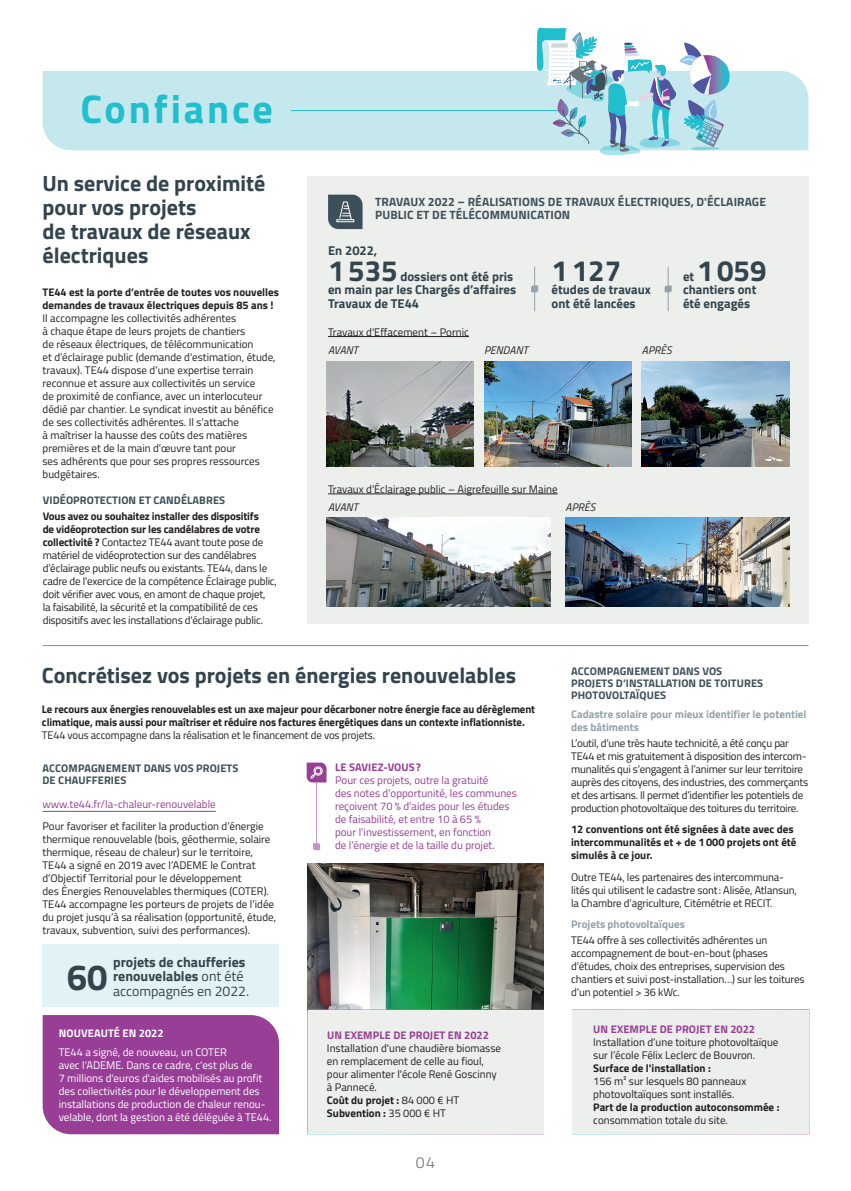
<style>
.page{position:relative;width:851px;height:1191px;background:#fff}
.page>*{position:absolute;margin:0;border:0;box-sizing:border-box;transform-origin:0 0}
.t1{font:700 40px "Titillium Web";letter-spacing:.07em;color:#21bece}
.t2{font:700 36.4px "Titillium Web";color:#33444d}
.t3{font:700 29.4px "Titillium Web";color:#33444d}
.t4{font:700 22px/24px "Titillium Web";color:#33444d}
.t5{font:300 16px "Titillium Web";color:#697379}
.t6{font:700 14px/14.5px "Titillium Web";color:#33444d}
.t7{font:700 12.8px/13.3px "Titillium Web";color:#33444d}
.t8{font:700 12px/13px "Titillium Web";letter-spacing:.01em;color:#3d4f59}
.t9{font:11px/13px "Titillium Web";letter-spacing:-.005em;color:#231f20}
.t10{font:700 11px/13px "Titillium Web";letter-spacing:-.005em;color:#231f20}
.t11{font:11px/13px "Titillium Web";color:#983e97}
.t12{font:11px/13px "Titillium Web";color:#fff}
.t13{font:700 11px/12px "Titillium Web";letter-spacing:.01em;color:#3d4f59}
.t14{font:700 11px/13px "Titillium Web";color:#94a2aa}
.t15{font:700 11px "Titillium Web";letter-spacing:.01em;color:#983e97}
.t16{font:italic 11px "Titillium Web";letter-spacing:.01em;color:#231f20}
.t17{font:700 11px "Titillium Web";letter-spacing:.01em;color:#fff}
.s1{font-weight:700}
.s2{font-weight:400}
</style>
<div class="page">
<img style="left:307px;top:864px;width:236px;height:145px">
<div style="left:43px;top:71px;width:765px;height:79px;background:#c5e8ee"></div>
<hr style="left:291px;top:110px;width:269px;height:1px;background:#21bece">
<svg style="left:536px;top:28px;width:202px;height:127px"></svg>
<div style="left:307px;top:176px;width:501px;height:448px;background:#edefed"></div>
<hr style="left:328px;top:336px;width:141px;height:1px;background:#231f20">
<svg style="left:328px;top:195px;width:34px;height:34px"></svg>
<img style="left:326px;top:361px;width:148px;height:105px">
<img style="left:641px;top:361px;width:148px;height:105px">
<img style="left:484px;top:361px;width:147px;height:105px">
<img style="left:326px;top:518px;width:224px;height:88px">
<img style="left:565px;top:518px;width:224px;height:88px">
<hr style="left:43px;top:645px;width:765px;height:1px;background:#838d93">
<div style="left:42px;top:944px;width:237px;height:63px;background:#e1f3f5"></div>
<div style="left:307px;top:1009px;width:236px;height:125px;background:#edefed;border:1px solid #fff"></div>
<div style="left:572px;top:1009px;width:237px;height:125px;background:#edefed;border:1px solid #fff"></div>
<hr style="left:42px;top:811px;width:174px;height:1px;background:#983e97">
<svg style="left:313px;top:843px;width:7px;height:7px"></svg>
<hr style="left:316px;top:782px;width:1px;height:68px;background:#c296c4">
<svg style="left:306px;top:762px;width:20px;height:20px"></svg>
<hr style="left:328px;top:494px;width:229px;height:1px;background:#231f20">
<svg style="left:531px;top:285px;width:7px;height:7px"></svg>
<hr style="left:534px;top:266px;width:1px;height:45px;background:#94a2aa">
<svg style="left:664px;top:285px;width:7px;height:7px"></svg>
<hr style="left:667px;top:266px;width:1px;height:45px;background:#94a2aa">
<div style="left:43px;top:1015px;width:236px;height:119px;background:#983e97"></div>
<h1 class="t1" style="left:80px;top:78px;width:194px">Confiance</h1>
<h3 class="t4" style="left:43px;top:171px;width:224px">Un service de proximité pour vos projets<br>de travaux de réseaux électriques</h3>
<p class="t10" style="left:43px;top:285px;width:238px">TE44 est la porte d’entrée de toutes vos nouvelles demandes de travaux électriques depuis 85 ans !</p>
<p class="t9" style="left:43px;top:311px;width:235px">Il accompagne les collectivités adhérentes<br>à chaque étape de leurs projets de chantiers<br>de réseaux électriques, de télécommunication<br>et d’éclairage public (demande d'estimation, étude, travaux). TE44 dispose d’une expertise terrain reconnue et assure aux collectivités un service<br>de proximité de confiance, avec un interlocuteur dédié par chantier. Le syndicat investit au bénéfice de ses collectivités adhérentes. Il s’attache<br>à maîtriser la hausse des coûts des matières premières et de la main d’œuvre tant pour<br>ses adhérents que pour ses propres ressources budgétaires.</p>
<p class="t13" style="left:43px;top:493px;width:184px">VIDÉOPROTECTION ET CANDÉLABRES</p>
<p class="t9" style="left:43px;top:509px;width:236px"><span class="s1">Vous avez ou souhaitez installer des dispositifs<br>de vidéoprotection sur les candélabres de votre collectivité ?</span> Contactez TE44 avant toute pose de matériel de vidéoprotection sur des candélabres d’éclairage public neufs ou existants. TE44, dans le cadre de l'exercice de la compétence Éclairage public, doit vérifier avec vous, en amont de chaque projet,<br>la faisabilité, la sécurité et la compatibilité de ces dispositifs avec les installations d'éclairage public.</p>
<p class="t8" style="left:375px;top:195px;width:392px">TRAVAUX 2022 – RÉALISATIONS DE TRAVAUX ÉLECTRIQUES, D'ÉCLAIRAGE<br>PUBLIC ET DE TÉLÉCOMMUNICATION</p>
<p class="t7" style="left:328px;top:243px;width:51px">En 2022,</p>
<h3 class="t3" style="left:328px;top:248px;width:71px">1535</h3>
<h3 class="t3" style="left:551px;top:248px;width:71px">1127</h3>
<p class="t7" style="left:551px;top:282px;width:101px">études de travaux ont été lancées</p>
<p class="t7" style="left:683px;top:269px;width:13px">et</p>
<h3 class="t3" style="left:697px;top:248px;width:71px">1059</h3>
<p class="t7" style="left:683px;top:282px;width:75px">chantiers ont été engagés</p>
<p class="t7" style="left:328px;top:269px;width:189px;text-indent:72px">dossiers ont été pris en main par les Chargés d’affaires<br>Travaux de TE44</p>
<p class="t9" style="left:328px;top:325px;width:142px">Travaux d'Effacement – Pornic</p>
<p class="t16" style="left:328px;top:342px;width:31px">AVANT</p>
<p class="t16" style="left:484px;top:342px;width:45px">PENDANT</p>
<p class="t16" style="left:641px;top:342px;width:31px">APRÈS</p>
<p class="t9" style="left:328px;top:482px;width:231px">Travaux d'Éclairage public – Aigrefeuille sur Maine</p>
<p class="t16" style="left:328px;top:499px;width:31px">AVANT</p>
<p class="t16" style="left:565px;top:499px;width:31px">APRÈS</p>
<h3 class="t4" style="left:42px;top:662px;width:475px">Concrétisez vos projets en énergies renouvelables</h3>
<p class="t10" style="left:42px;top:701px;width:494px">Le recours aux énergies renouvelables est un axe majeur pour décarboner notre énergie face au dérèglement climatique, mais aussi pour maîtriser et réduire nos factures énergétiques dans un contexte inflationniste.</p>
<p class="t9" style="left:42px;top:727px;width:334px">TE44 vous accompagne dans la réalisation et le financement de vos projets.</p>
<p class="t13" style="left:43px;top:761px;width:197px">ACCOMPAGNEMENT DANS VOS PROJETS<br>DE CHAUFFERIES</p>
<p class="t11" style="left:42px;top:797px;width:175px">www.te44.fr/la-chaleur-renouvelable</p>
<p class="t9" style="left:42px;top:819px;width:235px">Pour favoriser et faciliter la production d’énergie thermique renouvelable (bois, géothermie, solaire thermique, réseau de chaleur) sur le territoire, TE44 a signé en 2019 avec l’ADEME le Contrat d’Objectif Territorial pour le développement<br>des Énergies Renouvelables thermiques (COTER).<br>TE44 accompagne les porteurs de projets de l’idée du projet jusqu’à sa réalisation (opportunité, étude, travaux, subvention, suivi des performances).</p>
<p class="t6" style="left:113px;top:953px;width:137px">projets de chaufferies renouvelables <span class="s2">ont été accompagnés en 2022.</span></p>
<h2 class="t2" style="left:67px;top:949px;width:42px">60</h2>
<p class="t17" style="left:59px;top:1024px;width:106px">NOUVEAUTÉ EN 2022</p>
<p class="t12" style="left:59px;top:1044px;width:214px">TE44 a signé, de nouveau, un COTER<br>avec l’ADEME. Dans ce cadre, c'est plus de<br>7 millions d'euros d'aides mobilisés au profit des collectivités pour le développement des installations de production de chaleur renou&shy;velable, dont la gestion a été déléguée à TE44.</p>
<p class="t15" style="left:335px;top:759px;width:87px">LE SAVIEZ-VOUS?</p>
<p class="t11" style="left:335px;top:773px;width:183px">Pour ces projets, outre la gratuité<br>des notes d’opportunité, les communes reçoivent 70 % d’aides pour les études de faisabilité, et entre 10 à 65 %<br>pour l’investissement, en fonction<br>de l’énergie et de la taille du projet.</p>
<p class="t15" style="left:327px;top:1026px;width:163px">UN EXEMPLE DE PROJET EN 2022</p>
<p class="t9" style="left:327px;top:1041px;width:175px">Installation d'une chaudière biomasse en remplacement de celle au fioul, pour alimenter l'école René Goscinny à Pannecé.<br><span class="s1">Coût du projet :</span> 84 000 € HT<br><span class="s1">Subvention :</span> 35 000 € HT</p>
<h3 class="t5" style="left:416px;top:1151px;width:21px">04</h3>
<p class="t13" style="left:571px;top:665px;width:193px">ACCOMPAGNEMENT DANS VOS<br>PROJETS D’INSTALLATION DE TOITURES<br>PHOTOVOLTAÏQUES</p>
<p class="t14" style="left:571px;top:707px;width:237px">Cadastre solaire pour mieux identifier le potentiel des bâtiments</p>
<p class="t9" style="left:571px;top:736px;width:238px">L’outil, d’une très haute technicité, a été conçu par TE44 et mis gratuitement à disposition des intercom&shy;munalités qui s’engagent à l’animer sur leur territoire auprès des citoyens, des industries, des commerçants et des artisans. Il permet d’identifier les potentiels de production photovoltaïque des toitures du territoire.</p>
<p class="t10" style="left:571px;top:822px;width:227px">12 conventions ont été signées à date avec des intercommunalités et + de 1000 projets ont été simulés à ce jour.</p>
<p class="t9" style="left:571px;top:870px;width:227px">Outre TE44, les partenaires des intercommuna&shy;lités qui utilisent le cadastre sont: Alisée, Atlansun, la Chambre d’agriculture, Citémétrie et RECIT.</p>
<p class="t14" style="left:571px;top:917px;width:115px">Projets photovoltaïques</p>
<p class="t9" style="left:571px;top:933px;width:235px">TE44 offre à ses collectivités adhérentes un accompagnement de bout-en-bout (phases d’études, choix des entreprises, supervision des chantiers et suivi post-installation…) sur les toitures d’un potentiel &gt; 36 kWc.</p>
<p class="t15" style="left:593px;top:1020px;width:163px">UN EXEMPLE DE PROJET EN 2022</p>
<p class="t9" style="left:593px;top:1034px;width:187px">Installation d’une toiture photovoltaïque sur l’école Félix Leclerc de Bouvron.</p>
<p class="t10" style="left:593px;top:1060px;width:119px">Surface de l'installation :</p>
<p class="t9" style="left:593px;top:1073px;width:154px">156 m² sur lesquels 80 panneaux photovoltaïques sont installés.</p>
<p class="t10" style="left:593px;top:1099px;width:188px">Part de la production autoconsommée :</p>
<p class="t9" style="left:593px;top:1112px;width:136px">consommation totale du site.</p>
</div>
